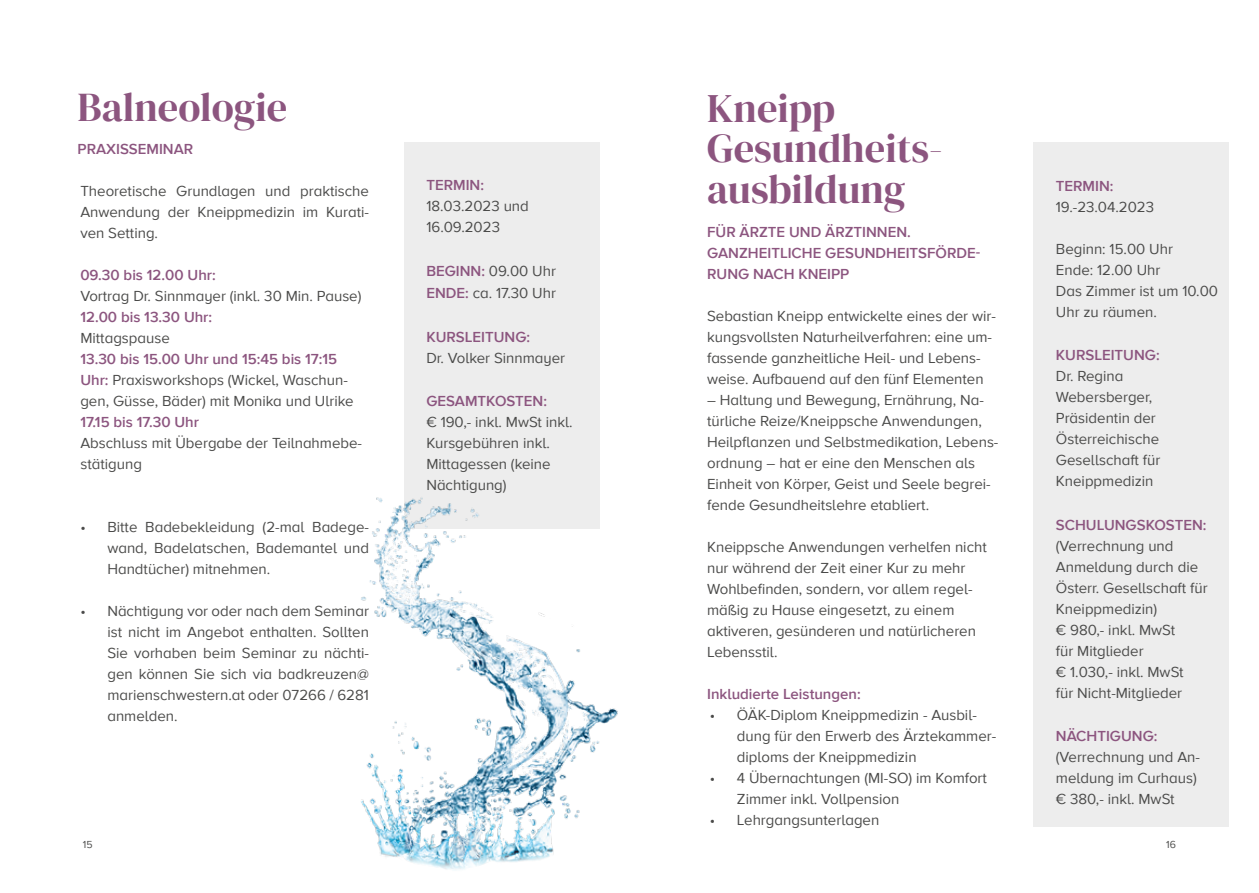
<style>
.page{position:relative;width:1259px;height:893px;background:#fff}
.page>*{position:absolute;margin:0;border:0;box-sizing:border-box;transform-origin:0 0}
.t1{font:40.5px/40.5px "DM Serif Display";color:#8c557f}
.t2{font:15px/21px "Proxima Nova A";color:#4a4a49}
.t3{font:600 15px/21px "Proxima Nova A";color:#8c557f}
.t4{font:10.5px "Proxima Nova A";color:#4a4a49}
.s1{font-weight:600;color:#8c557f}
</style>
<div class="page">
<div style="left:1033px;top:142px;width:196px;height:685px;background:#ededed"></div>
<div style="left:404px;top:142px;width:196px;height:387px;background:#ededed"></div>
<img style="left:361px;top:497px;width:257px;height:373px">
<h1 class="t1" style="left:78px;top:87px;width:211px">Balneologie</h1>
<p class="t3" style="left:78px;top:138px;width:117px">PRAXISSEMINAR</p>
<p class="t2" style="left:80px;top:180px;width:290px;text-align:justify">Theoretische Grundlagen und praktische Anwendung der Kneippmedizin im Kurati&shy;ven Setting.</p>
<p class="t3" style="left:80px;top:264px;width:137px">09.30 bis 12.00 Uhr:</p>
<p class="t2" style="left:80px;top:285px;width:283px">Vortrag Dr. Sinnmayer (inkl. 30 Min. Pause)</p>
<p class="t3" style="left:80px;top:306px;width:133px">12.00 bis 13.30 Uhr:</p>
<p class="t2" style="left:80px;top:327px;width:91px">Mittagspause</p>
<p class="t2" style="left:80px;top:348px;width:275px"><span class="s1">13.30 bis 15.00 Uhr und 15:45 bis 17:15<br>Uhr:</span> Praxisworkshops (Wickel, Waschun&shy;gen, Güsse, Bäder) mit Monika und Ulrike</p>
<p class="t3" style="left:80px;top:411px;width:120px">17.15 bis 17.30 Uhr</p>
<p class="t2" style="left:80px;top:432px;width:283px">Abschluss mit Übergabe der Teilnahmebe&shy;stätigung</p>
<p class="t2" style="left:107px;top:516px;width:263px;text-align:justify;text-indent:-27px">• Bitte Badebekleidung (2-mal Badege&shy;wand, Badelatschen, Bademantel und Handtücher) mitnehmen.</p>
<p class="t2" style="left:107px;top:600px;width:263px;text-align:justify;text-indent:-27px">• Nächtigung vor oder nach dem Seminar ist nicht im Angebot enthalten. Sollten Sie vorhaben beim Seminar zu nächti&shy;gen können Sie sich via badkreuzen@ marienschwestern.at oder 07266 / 6281 anmelden.</p>
<p class="t3" style="left:426px;top:174px;width:59px">TERMIN:</p>
<p class="t2" style="left:426px;top:195px;width:104px">18.03.2023 und<br>16.09.2023</p>
<p class="t2" style="left:426px;top:259px;width:131px;line-height:22.5px"><span class="s1">BEGINN:</span> 09.00 Uhr<br><span class="s1">ENDE:</span> ca. 17.30 Uhr</p>
<p class="t3" style="left:426px;top:326px;width:105px">KURSLEITUNG:</p>
<p class="t2" style="left:426px;top:346px;width:140px">Dr. Volker Sinnmayer</p>
<p class="t3" style="left:426px;top:390px;width:122px">GESAMTKOSTEN:</p>
<p class="t2" style="left:426px;top:411px;width:148px">€ 190,- inkl. MwSt inkl.<br>Kursgebühren inkl.<br>Mittagessen (keine<br>Nächtigung)</p>
<h1 class="t1" style="left:707px;top:88px;width:237px">Kneipp<br>Gesundheits&shy;ausbildung</h1>
<p class="t3" style="left:707px;top:221px;width:275px">FÜR ÄRZTE UND ÄRZTINNEN.<br>GANZHEITLICHE GESUNDHEITSFÖRDE-<br>RUNG NACH KNEIPP</p>
<p class="t2" style="left:707px;top:304px;width:290px">Sebastian Kneipp entwickelte eines der wir&shy;kungsvollsten Naturheilverfahren: eine um&shy;fassende ganzheitliche Heil- und Lebens&shy;weise. Aufbauend auf den fünf Elementen</p>
<p class="t2" style="left:707px;top:388px;width:293px">– Haltung und Bewegung, Ernährung, Na&shy;türliche Reize/Kneippsche Anwendungen, Heilpflanzen und Selbstmedikation, Lebens&shy;ordnung – hat er eine den Menschen als Einheit von Körper, Geist und Seele begrei&shy;fende Gesundheitslehre etabliert.</p>
<p class="t2" style="left:707px;top:535px;width:281px">Kneippsche Anwendungen verhelfen nicht nur während der Zeit einer Kur zu mehr Wohlbefinden, sondern, vor allem regel&shy;mäßig zu Hause eingesetzt, zu einem aktiveren, gesünderen und natürlicheren Lebensstil.</p>
<p class="t3" style="left:707px;top:683px;width:155px">Inkludierte Leistungen:</p>
<p class="t2" style="left:737px;top:703px;width:261px;text-indent:-27px">• ÖÄK-Diplom Kneippmedizin - Ausbil&shy;dung für den Erwerb des Ärztekammer&shy;diploms der Kneippmedizin</p>
<p class="t2" style="left:737px;top:766px;width:252px;text-indent:-27px">• 4 Übernachtungen (MI-SO) im Komfort<br>Zimmer inkl. Vollpension</p>
<p class="t2" style="left:710px;top:808px;width:171px">• Lehrgangsunterlagen</p>
<p class="t3" style="left:1056px;top:175px;width:59px">TERMIN:</p>
<p class="t2" style="left:1056px;top:195px;width:100px">19.-23.04.2023</p>
<p class="t2" style="left:1056px;top:237px;width:164px">Beginn: 15.00 Uhr<br>Ende: 12.00 Uhr<br>Das Zimmer ist um 10.00<br>Uhr zu räumen.</p>
<p class="t3" style="left:1056px;top:344px;width:105px">KURSLEITUNG:</p>
<p class="t2" style="left:1056px;top:365px;width:106px">Dr. Regina<br>Webersberger,<br>Präsidentin der<br>Österreichische<br>Gesellschaft für<br>Kneippmedizin</p>
<p class="t3" style="left:1056px;top:514px;width:152px">SCHULUNGSKOSTEN:</p>
<p class="t2" style="left:1056px;top:534px;width:153px">(Verrechnung und<br>Anmeldung durch die<br>Österr. Gesellschaft für<br>Kneippmedizin)<br>€ 980,- inkl. MwSt<br>für Mitglieder<br>€ 1.030,- inkl. MwSt<br>für Nicht-Mitglieder</p>
<p class="t3" style="left:1056px;top:725px;width:103px">NÄCHTIGUNG:</p>
<p class="t2" style="left:1056px;top:746px;width:146px">(Verrechnung und An&shy;meldung im Curhaus) € 380,- inkl. MwSt</p>
<p class="t4" style="left:83px;top:837px;width:11px">15</p>
<p class="t4" style="left:1166px;top:837px;width:11px">16</p>
</div>
